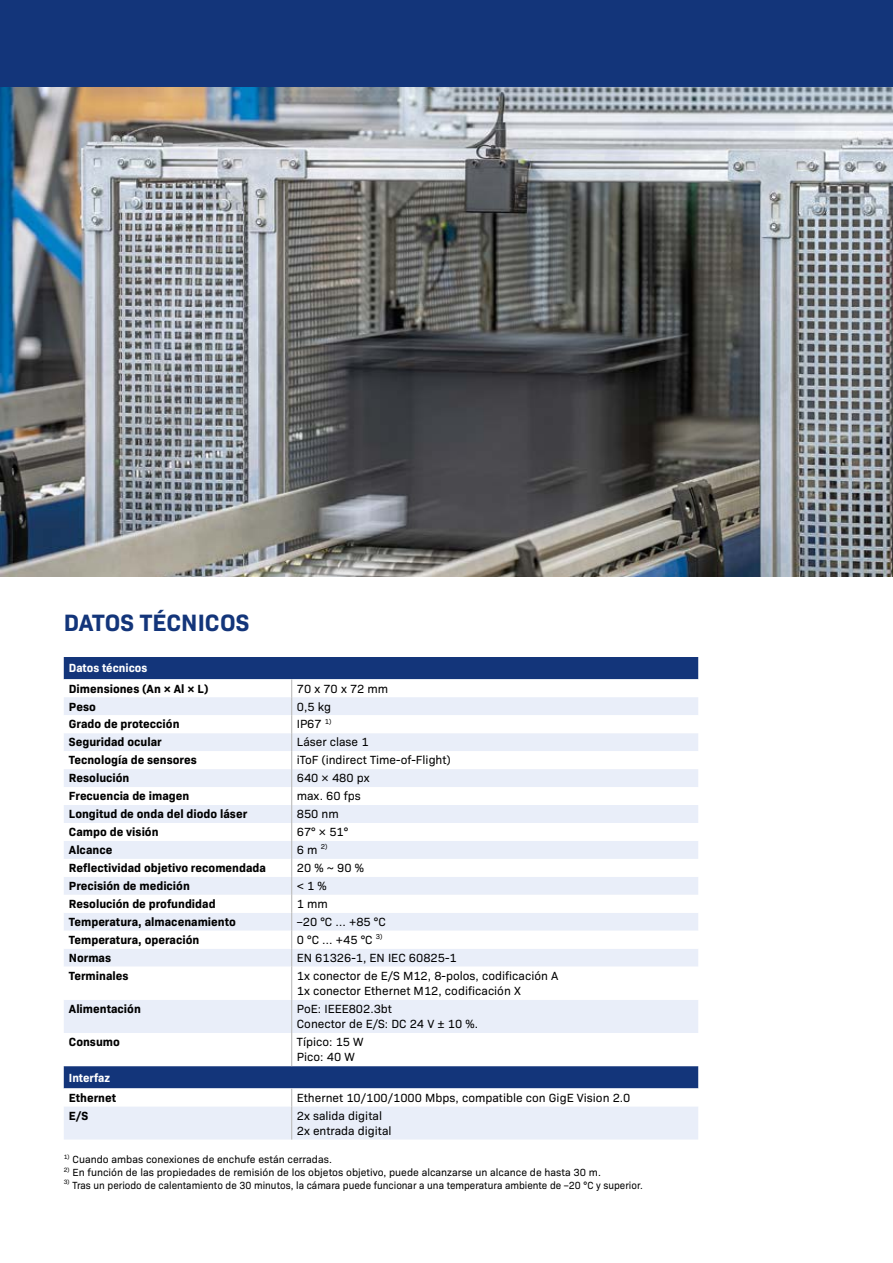
<style>
.page{position:relative;width:893px;height:1263px;background:#fff}
.page>*{position:absolute;margin:0;border:0;box-sizing:border-box;transform-origin:0 0}
.t1{font:700 24px "Bio Sans";color:#13357a}
.t2{font:12px/15.1px "Bio Sans";color:#000}
.t3{font:700 12px "Bio Sans";color:#000}
.t4{font:700 12px "Bio Sans";color:#fff}
.t5{font:10.5px "Bio Sans";color:#000}
.t6{font:10.5px "Bio Sans";color:#000;scale:.95 1}
</style>
<div class="page">
<div style="left:0;top:0;width:893px;height:122px;background:#13357a"></div>
<div style="left:64px;top:657px;width:634px;height:22px;background:#13357a"></div>
<div style="left:64px;top:1106px;width:634px;height:33px;background:#e9eef9"></div>
<svg style="left:64px;top:967px;width:634px;height:139px"></svg>
<svg style="left:64px;top:679px;width:634px;height:288px"></svg>
<hr style="left:291px;top:967px;width:1px;height:33px;background:#bcbcbc">
<hr style="left:291px;top:1000px;width:1px;height:33px;background:#bcbcbc">
<hr style="left:291px;top:1033px;width:1px;height:33px;background:#bcbcbc">
<svg style="left:291px;top:1088px;width:1px;height:18px"></svg>
<hr style="left:291px;top:1106px;width:1px;height:33px;background:#bcbcbc">
<img style="left:0;top:88px;width:893px;height:488px">
<h1 class="t1" style="left:64px;top:604px;width:187px">DATOS TÉCNICOS</h1>
<p class="t4" style="left:69px;top:659px;width:80px">Datos técnicos</p>
<p class="t3" style="left:69px;top:679px;width:141px">Dimensiones (An × Al × L)</p>
<p class="t2" style="left:297px;top:680px;width:93px">70 x 70 x 72 mm</p>
<p class="t3" style="left:69px;top:697px;width:29px">Peso</p>
<p class="t2" style="left:297px;top:698px;width:36px">0,5 kg</p>
<p class="t3" style="left:69px;top:715px;width:112px">Grado de protección</p>
<p class="t2" style="left:297px;top:716px;width:36px">IP67 <sup>1)</sup></p>
<p class="t3" style="left:69px;top:733px;width:94px">Seguridad ocular</p>
<p class="t2" style="left:297px;top:734px;width:73px">Láser clase 1</p>
<p class="t3" style="left:69px;top:751px;width:129px">Tecnología de sensores</p>
<p class="t2" style="left:297px;top:752px;width:156px">iToF (indirect Time-of-Flight)</p>
<p class="t3" style="left:69px;top:769px;width:62px">Resolución</p>
<p class="t2" style="left:297px;top:770px;width:74px">640 × 480 px</p>
<p class="t3" style="left:69px;top:787px;width:122px">Frecuencia de imagen</p>
<p class="t2" style="left:297px;top:788px;width:66px">max. 60 fps</p>
<p class="t3" style="left:69px;top:805px;width:180px">Longitud de onda del diodo láser</p>
<p class="t2" style="left:297px;top:806px;width:44px">850 nm</p>
<p class="t3" style="left:69px;top:823px;width:91px">Campo de visión</p>
<p class="t2" style="left:297px;top:823px;width:53px">67° × 51°</p>
<p class="t3" style="left:69px;top:841px;width:45px">Alcance</p>
<p class="t2" style="left:297px;top:841px;width:32px">6 m <sup>2)</sup></p>
<p class="t3" style="left:69px;top:859px;width:199px">Reflectividad objetivo recomendada</p>
<p class="t2" style="left:297px;top:859px;width:69px">20 % ~ 90 %</p>
<p class="t3" style="left:69px;top:877px;width:122px">Precisión de medición</p>
<p class="t2" style="left:297px;top:877px;width:32px">&lt; 1 %</p>
<p class="t3" style="left:69px;top:895px;width:148px">Resolución de profundidad</p>
<p class="t2" style="left:297px;top:895px;width:33px">1 mm</p>
<p class="t3" style="left:69px;top:913px;width:168px">Temperatura, almacenamiento</p>
<p class="t2" style="left:297px;top:913px;width:91px">–20 °C … +85 °C</p>
<p class="t3" style="left:69px;top:931px;width:132px">Temperatura, operación</p>
<p class="t2" style="left:297px;top:931px;width:87px">0 °C … +45 °C <sup>3)</sup></p>
<p class="t3" style="left:69px;top:948px;width:44px">Normas</p>
<p class="t2" style="left:297px;top:949px;width:161px">EN 61326-1, EN IEC 60825-1</p>
<p class="t3" style="left:69px;top:966px;width:61px">Terminales</p>
<p class="t2" style="left:297px;top:967px;width:263px">1x conector de E/S M12, 8-polos, codificación A<br>1x conector Ethernet M12, codificación X</p>
<p class="t3" style="left:69px;top:1000px;width:73px">Alimentación</p>
<p class="t2" style="left:297px;top:1000px;width:183px">PoE: IEEE802.3bt<br>Conector de E/S: DC 24 V ± 10 %.</p>
<p class="t3" style="left:69px;top:1033px;width:53px">Consumo</p>
<p class="t2" style="left:297px;top:1033px;width:68px">Típico: 15 W<br>Pico: 40 W</p>
<p class="t4" style="left:69px;top:1068px;width:43px">Interfaz</p>
<p class="t3" style="left:69px;top:1088px;width:49px">Ethernet</p>
<p class="t2" style="left:297px;top:1089px;width:335px">Ethernet 10/100/1000 Mbps, compatible con GigE Vision 2.0</p>
<p class="t3" style="left:69px;top:1106px;width:21px">E/S</p>
<p class="t2" style="left:297px;top:1107px;width:96px">2x salida digital<br>2x entrada digital</p>
<p class="t5" style="left:64px;top:1152px;width:270px"><sup>1)</sup> Cuando ambas conexiones de enchufe están cerradas.</p>
<p class="t5" style="left:64px;top:1164px;width:539px"><sup>2)</sup> En función de las propiedades de remisión de los objetos objetivo, puede alcanzarse un alcance de hasta 30 m.</p>
<p class="t6" style="left:64px;top:1177px;width:611px"><sup>3)</sup> Tras un periodo de calentamiento de 30 minutos, la cámara puede funcionar a una temperatura ambiente de –20 °C y superior.</p>
</div>
